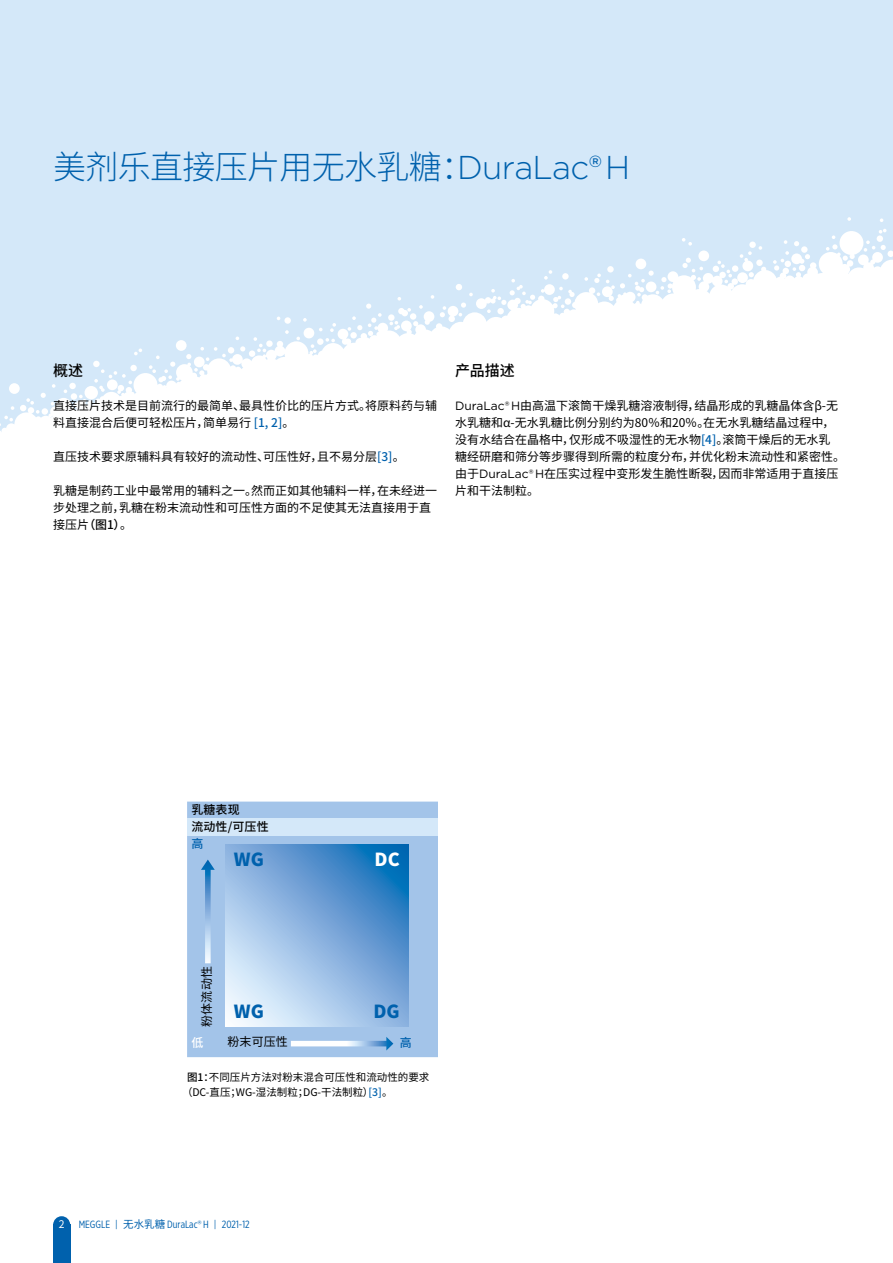
<style>
.page{position:relative;width:893px;height:1263px;background:#fff}
.page>*{position:absolute;margin:0;border:0;box-sizing:border-box;transform-origin:0 0}
.t1{font:300 33px "Noto Sans CJ Ksc";letter-spacing:-.02em;color:#0061ad}
.t2{font:900 18px "Noto Sans CJ Ksc";color:#0061ad}
.t3{font:900 18px "Noto Sans CJ Ksc";color:#fff}
.t4{font:500 15px "Noto Sans CJ Ksc";letter-spacing:-.005em;color:#000}
.t5{font:12px/17px "Noto Sans CJ Ksc";color:#000}
.t6{font:500 12px/17px "Noto Sans CJ Ksc";letter-spacing:.01em;color:#000}
.t7{font:500 12px "Noto Sans CJ Ksc";color:#0061ad}
.t8{font:500 12px "Noto Sans CJ Ksc";color:#fff}
.t9{font:10.5px/15px "Noto Sans CJ Ksc";color:#000}
.t10{font:10.5px "Gotham X Narrow";color:#0061ad}
.t11{font:10.5px "Noto Sans CJ Ksc";color:#fff}
.s1{font-family:"Gotham"}
.s2{font-family:"Gotham";font-weight:400}
.s3{font-weight:500;color:#0061ad}
.s4{font-weight:500}
.s5{font-family:"Noto Sans CJ Ksc"}
</style>
<div class="page">
<div style="left:0;top:0;width:893px;height:455px;background:#d4e8f9"></div>
<svg style="left:0;top:217px;width:893px;height:238px;fill:#fff"></svg>
<div style="left:53px;top:1225px;width:17px;height:38px;background:#0061ad"></div>
<div style="left:53px;top:1216px;width:17px;height:17px;background:#0061ad;border-radius:50%"></div>
<div style="left:187px;top:801px;width:251px;height:256px;background:#a3c4e9"></div>
<div style="left:187px;top:819px;width:251px;height:17px;background:#d4e8f9"></div>
<svg style="left:201px;top:859px;width:14px;height:104px"></svg>
<svg style="left:291px;top:1037px;width:102px;height:13px"></svg>
<svg style="left:225px;top:844px;width:183px;height:183px;background:#86b2dd"></svg>
<h1 class="t1" style="left:53px;top:149px;width:578px">美剂乐直接压片用无水乳糖：<span class="s1">DuraLac</span><span class="s2">®</span> <span class="s1">H</span></h1>
<p class="t4" style="left:53px;top:362px;width:31px">概述</p>
<p class="t5" style="left:53px;top:398px;width:386px">直接压片技术是目前流行的最简单、最具性价比的压片方式。将原料药与辅料直接混合后便可轻松压片，简单易行 <span class="s3">[1, 2]</span>。</p>
<p class="t5" style="left:53px;top:449px;width:353px">直压技术要求原辅料具有较好的流动性、可压性好，且不易分层<span class="s3">[3]</span>。</p>
<p class="t5" style="left:53px;top:483px;width:386px">乳糖是制药工业中最常用的辅料之一。然而正如其他辅料一样，在未经进一步处理之前，乳糖在粉末流动性和可压性方面的不足使其无法直接用于直接压片<span class="s4">（图1）</span>。</p>
<p class="t4" style="left:455px;top:362px;width:61px">产品描述</p>
<p class="t5" style="left:455px;top:398px;width:392px"><span class="s1">DuraLac® H</span>由高温下滚筒干燥乳糖溶液制得，结晶形成的乳糖晶体含β-无水乳糖和α-无水乳糖比例分别约为80％和20％。在无水乳糖结晶过程中，没有水结合在晶格中，仅形成不吸湿性的无水物<span class="s3">[4]</span>。滚筒干燥后的无水乳糖经研磨和筛分等步骤得到所需的粒度分布，并优化粉末流动性和紧密性。由于<span class="s1">DuraLac® H</span>在压实过程中变形发生脆性断裂，因而非常适用于直接压片和干法制粒。</p>
<p class="t6" style="left:191px;top:801px;width:79px">乳糖表现<br>流动性/可压性</p>
<p class="t7" style="left:191px;top:837px;width:13px">高</p>
<h2 class="t2" style="left:234px;top:849px;width:32px">WG</h2>
<h2 class="t3" style="left:375px;top:849px;width:27px">DC</h2>
<p class="t5" style="left:198px;top:1027px;width:62px;rotate:-90deg">粉体流动性</p>
<p class="t8" style="left:191px;top:1035px;width:13px">低</p>
<p class="t5" style="left:227px;top:1034px;width:62px">粉末可压性</p>
<p class="t7" style="left:400px;top:1035px;width:13px">高</p>
<h2 class="t2" style="left:234px;top:1002px;width:32px">WG</h2>
<h2 class="t2" style="left:373px;top:1002px;width:28px">DG</h2>
<p class="t9" style="left:182px;top:1070px;width:249px;text-indent:5px"><span class="s4">图1：</span>不同压片方法对粉末混合可压性和流动性的要求（DC-直压；WG-湿法制粒；DG-干法制粒）<span class="s3">[3]</span>。</p>
<p class="t11" style="left:59px;top:1218px;width:7px">2</p>
<p class="t10" style="left:79px;top:1218px;width:173px">MEGGLE | <span class="s5">无水乳糖</span> DuraLac<span class="s1">®</span> H | 2021-12</p>
</div>
